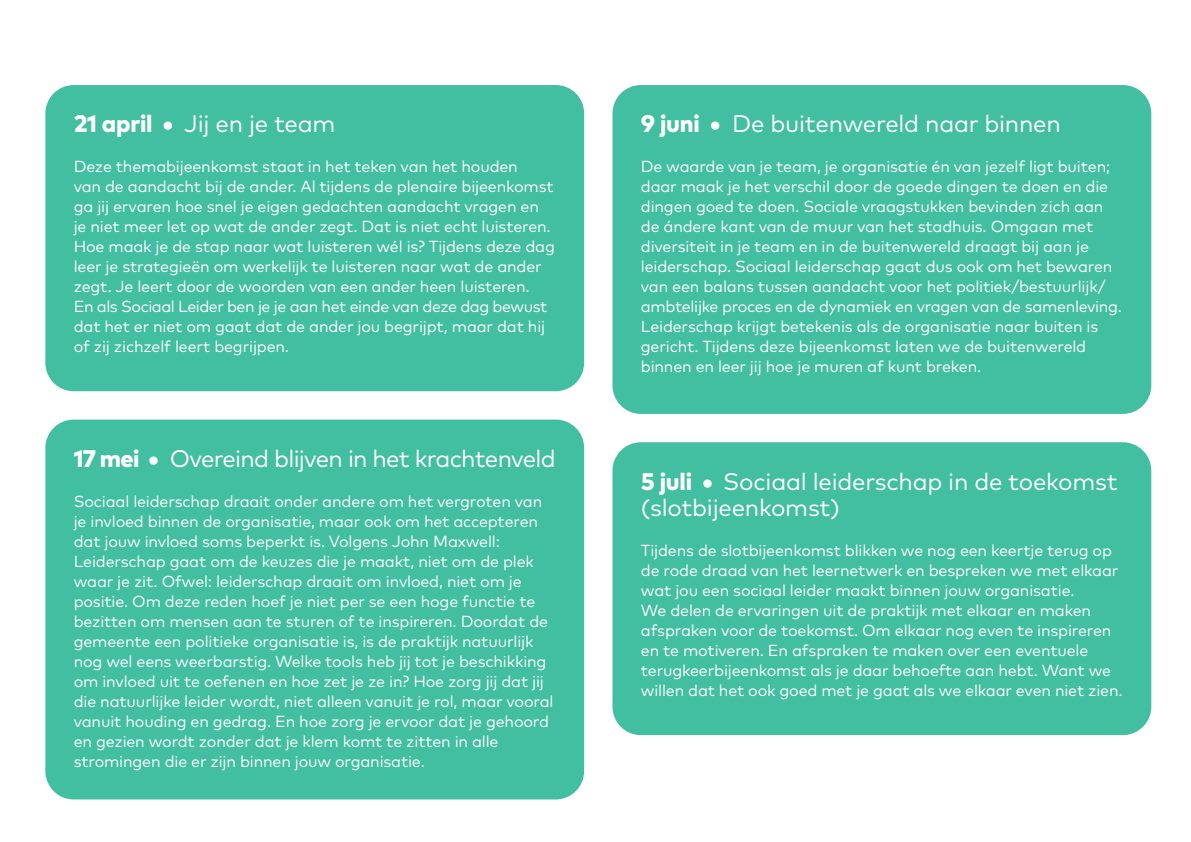
<style>
.page{position:relative;width:1191px;height:842px;background:#fff}
.page>*{position:absolute;margin:0;border:0;box-sizing:border-box;transform-origin:0 0}
.t1{font:24px/26px "Mark Pro";letter-spacing:-.01em;color:#fff}
.t2{font:24px "Mark Pro";letter-spacing:-.03em;color:#fff}
.t3{font:16px/20px "Mark Pro";letter-spacing:-.01em;color:#fff}
.t4{font:16px "Mark Pro";letter-spacing:-.03em;color:#fff}
.s1{font-weight:800}
</style>
<div class="page">
<div style="left:45px;top:85px;width:539px;height:306px;background:#42bea0;border-radius:28px"></div>
<div style="left:612px;top:85px;width:539px;height:329px;background:#42bea0;border-radius:28px"></div>
<div style="left:45px;top:420px;width:539px;height:379px;background:#42bea0;border-radius:28px"></div>
<div style="left:612px;top:442px;width:539px;height:293px;background:#42bea0;border-radius:28px"></div>
<p class="t1" style="left:74px;top:109px;width:263px"><span class="s1">21 april •</span> Jij en je team</p>
<p class="t3" style="left:74px;top:155px;width:446px">Deze themabijeenkomst staat in het teken van het houden</p>
<p class="t3" style="left:74px;top:175px;width:483px">van de aandacht bij de ander. Al tijdens de plenaire bijeenkomst ga jij ervaren hoe snel je eigen gedachten aandacht vragen en je niet meer let op wat de ander zegt. Dat is niet echt luisteren.<br>Hoe maak je de stap naar wat luisteren wél is? Tijdens deze dag leer je strategieën om werkelijk te luisteren naar wat de ander zegt. Je leert door de woorden van een ander heen luisteren.</p>
<p class="t4" style="left:74px;top:295px;width:475px">En als Sociaal Leider ben je je aan het einde van deze dag bewust</p>
<p class="t3" style="left:74px;top:315px;width:473px">dat het er niet om gaat dat de ander jou begrijpt, maar dat hij of zij zichzelf leert begrijpen.</p>
<p class="t2" style="left:74px;top:440px;width:483px"><span class="s1">17 mei •</span> Overeind blijven in het krachtenveld</p>
<p class="t3" style="left:74px;top:490px;width:470px">Sociaal leiderschap draait onder andere om het vergroten van je invloed binnen de organisatie, maar ook om het accepteren</p>
<p class="t3" style="left:74px;top:530px;width:481px">dat jouw invloed soms beperkt is. Volgens John Maxwell:<br>Leiderschap gaat om de keuzes die je maakt, niet om de plek waar je zit. Ofwel: leiderschap draait om invloed, niet om je positie. Om deze reden hoef je niet per se een hoge functie te bezitten om mensen aan te sturen of te inspireren. Doordat de gemeente een politieke organisatie is, is de praktijk natuurlijk nog wel eens weerbarstig. Welke tools heb jij tot je beschikking om invloed uit te oefenen en hoe zet je ze in? Hoe zorg jij dat jij die natuurlijke leider wordt, niet alleen vanuit je rol, maar vooral vanuit houding en gedrag. En hoe zorg je ervoor dat je gehoord en gezien wordt zonder dat je klem komt te zitten in alle</p>
<p class="t3" style="left:74px;top:750px;width:352px">stromingen die er zijn binnen jouw organisatie.</p>
<p class="t1" style="left:641px;top:109px;width:421px"><span class="s1">9 juni •</span> De buitenwereld naar binnen</p>
<p class="t3" style="left:641px;top:155px;width:482px">De waarde van je team, je organisatie én van jezelf ligt buiten; daar maak je het verschil door de goede dingen te doen en die dingen goed te doen. Sociale vraagstukken bevinden zich aan de ándere kant van de muur van het stadhuis. Omgaan met diversiteit in je team en in de buitenwereld draagt bij aan je leiderschap. Sociaal leiderschap gaat dus ook om het bewaren van een balans tussen aandacht voor het politiek/bestuurlijk/ ambtelijke proces en de dynamiek en vragen van de samenleving.</p>
<p class="t3" style="left:641px;top:315px;width:459px">Leiderschap krijgt betekenis als de organisatie naar buiten is gericht. Tijdens deze bijeenkomst laten we de buitenwereld binnen en leer jij hoe je muren af kunt breken.</p>
<p class="t1" style="left:641px;top:466px;width:478px"><span class="s1">5 juli •</span> Sociaal leiderschap in de toekomst (slotbijeenkomst)</p>
<p class="t3" style="left:641px;top:539px;width:479px">Tijdens de slotbijeenkomst blikken we nog een keertje terug op de rode draad van het leernetwerk en bespreken we met elkaar wat jou een sociaal leider maakt binnen jouw organisatie.</p>
<p class="t3" style="left:641px;top:599px;width:452px">We delen de ervaringen uit de praktijk met elkaar en maken</p>
<p class="t3" style="left:641px;top:619px;width:483px">afspraken voor de toekomst. Om elkaar nog even te inspireren en te motiveren. En afspraken te maken over een eventuele terugkeerbijeenkomst als je daar behoefte aan hebt. Want we willen dat het ook goed met je gaat als we elkaar even niet zien.</p>
</div>
